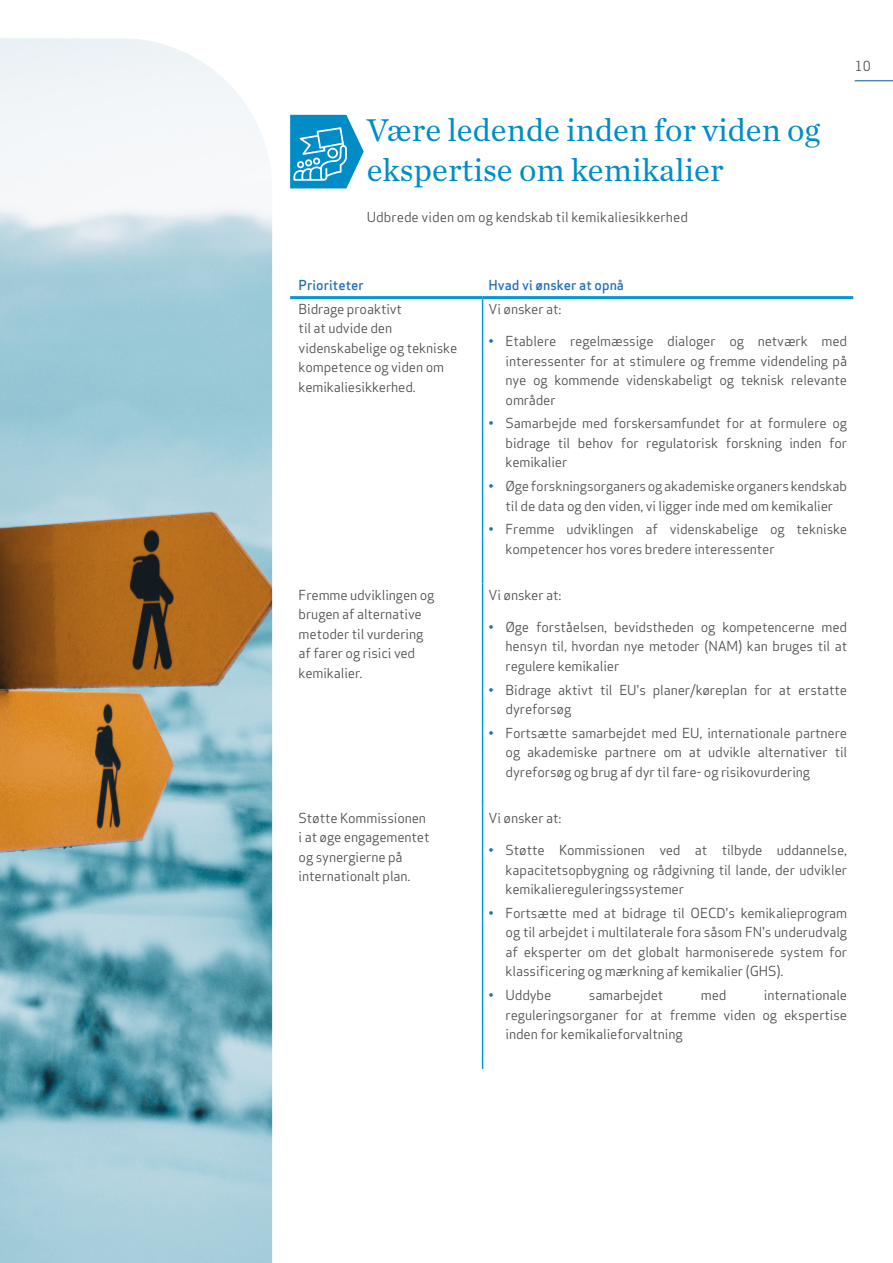
<style>
.page{position:relative;width:893px;height:1263px;background:#fff}
.page>*{position:absolute;margin:0;border:0;box-sizing:border-box;transform-origin:0 0}
.ch1_heading_1{font:33px/39.6px "Chronicle Text G1";color:#008dc7}
.body{font:13.5px/19.5px "Apex Sans";letter-spacing:-.01em;color:#4b4c4d;text-align:justify}
.body-2{font:500 13.5px "Apex Sans";color:#206fb8}
.s1{color:#206fb8}
</style>
<div class="page">
<hr style="left:855px;top:80px;width:38px;height:1px;background:#0057a3">
<hr style="left:290px;top:296px;width:193px;height:3px;background:#0099d1">
<hr style="left:483px;top:296px;width:370px;height:3px;background:#0099d1">
<hr style="left:482px;top:299px;width:1px;height:284px;background:#0099d1">
<hr style="left:482px;top:583px;width:1px;height:224px;background:#0099d1">
<hr style="left:482px;top:807px;width:1px;height:262px;background:#0099d1">
<img style="left:0;top:38px;width:272px;height:1225px">
<svg style="left:290px;top:115px;width:74px;height:73px"></svg>
<p class="ch1_heading_1" style="left:367px;top:109px;width:455px">Være ledende inden for viden og ekspertise om kemikalier</p>
<p class="body" style="left:367px;top:206px;width:323px">Udbrede viden om og kendskab til kemikaliesikkerhed</p>
<p class="body" style="left:855px;top:55px;width:18px">10</p>
<p class="body-2" style="left:299px;top:274px;width:67px">Prioriteter</p>
<p class="body-2" style="left:489px;top:274px;width:137px">Hvad vi ønsker at opnå</p>
<p class="body" style="left:299px;top:298px;width:160px;text-align:left">Bidrage proaktivt<br>til at udvide den videnskabelige og tekniske kompetence og viden om kemikaliesikkerhed.</p>
<p class="body" style="left:489px;top:298px;width:74px">Vi ønsker at:</p>
<p class="body" style="left:506px;top:330px;width:343px;text-indent:-17px"><span class="s1">•</span> Etablere regelmæssige dialoger og netværk med interessenter for at stimulere og fremme videndeling på nye og kommende videnskabeligt og teknisk relevante områder</p>
<p class="body" style="left:506px;top:412px;width:343px;text-indent:-17px"><span class="s1">•</span> Samarbejde med forskersamfundet for at formulere og bidrage til behov for regulatorisk forskning inden for kemikalier</p>
<p class="body" style="left:489px;top:475px;width:360px;text-align:center"><span class="s1">•</span> Øge forskningsorganers og akademiske organers kendskab til de data og den viden, vi ligger inde med om kemikalier</p>
<p class="body" style="left:506px;top:518px;width:343px;text-indent:-17px"><span class="s1">•</span> Fremme udviklingen af videnskabelige og tekniske kompetencer hos vores bredere interessenter</p>
<p class="body" style="left:299px;top:584px;width:137px;text-align:left">Fremme udviklingen og brugen af alternative metoder til vurdering af farer og risici ved kemikalier.</p>
<p class="body" style="left:489px;top:584px;width:74px">Vi ønsker at:</p>
<p class="body" style="left:506px;top:616px;width:343px;text-indent:-17px"><span class="s1">•</span> Øge forståelsen, bevidstheden og kompetencerne med hensyn til, hvordan nye metoder (NAM) kan bruges til at regulere kemikalier</p>
<p class="body" style="left:506px;top:679px;width:343px;text-indent:-17px"><span class="s1">•</span> Bidrage aktivt til EU's planer/køreplan for at erstatte dyreforsøg</p>
<p class="body" style="left:506px;top:722px;width:343px;text-indent:-17px"><span class="s1">•</span> Fortsætte samarbejdet med EU, internationale partnere og akademiske partnere om at udvikle alternativer til dyreforsøg og brug af dyr til fare- og risikovurdering</p>
<p class="body" style="left:299px;top:807px;width:132px;text-align:left">Støtte Kommissionen i at øge engagementet og synergierne på internationalt plan.</p>
<p class="body" style="left:489px;top:807px;width:74px">Vi ønsker at:</p>
<p class="body" style="left:506px;top:839px;width:343px;text-indent:-17px"><span class="s1">•</span> Støtte Kommissionen ved at tilbyde uddannelse, kapacitetsopbygning og rådgivning til lande, der udvikler kemikaliereguleringssystemer</p>
<p class="body" style="left:506px;top:902px;width:343px;text-indent:-17px"><span class="s1">•</span> Fortsætte med at bidrage til OECD's kemikalieprogram og til arbejdet i multilaterale fora såsom FN's underudvalg af eksperter om det globalt harmoniserede system for klassificering og mærkning af kemikalier (GHS).</p>
<p class="body" style="left:489px;top:984px;width:64px"><span class="s1">•</span> Uddybe</p>
<p class="body" style="left:589px;top:984px;width:76px">samarbejdet</p>
<p class="body" style="left:701px;top:984px;width:27px">med</p>
<p class="body" style="left:506px;top:984px;width:343px;text-indent:258px">internationale reguleringsorganer for at fremme viden og ekspertise inden for kemikalieforvaltning</p>
</div>
